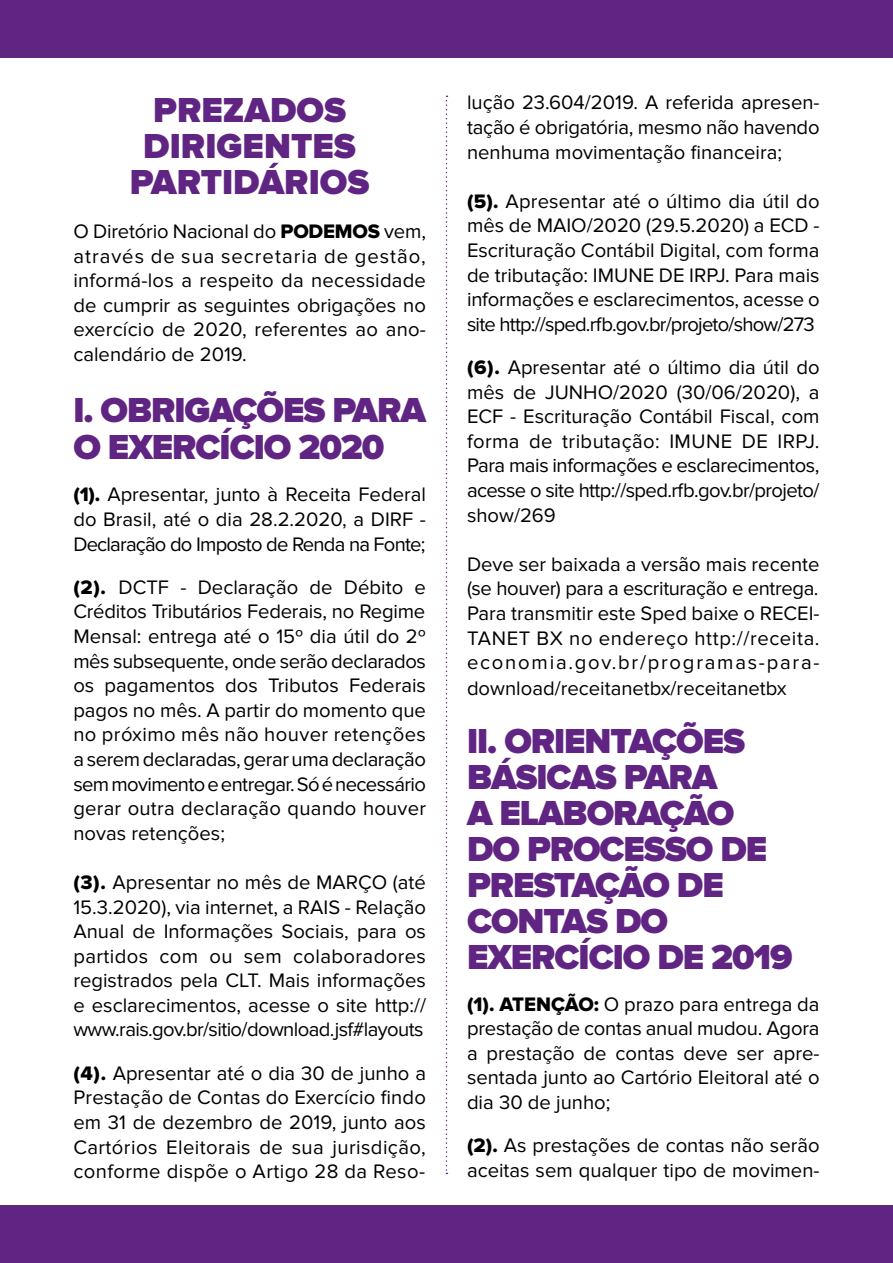
<style>
.page{position:relative;width:893px;height:1263px;background:#fff}
.page>*{position:absolute;margin:0;border:0;box-sizing:border-box;transform-origin:0 0}
.t1{font:900 36px/36px "Proxima Nova";letter-spacing:-.03em;color:#602483}
.t2{font:900 36px/36px "Proxima Nova";color:#602483;text-align:center}
.t3{font:20.25px/24.6px "Proxima Nova";color:#000;text-align:justify}
.s1{font-family:"Proxima Nova Extrabld"}
</style>
<div class="page">
<div style="left:0;top:0;width:893px;height:58px;background:#602483"></div>
<div style="left:0;top:1205px;width:893px;height:58px;background:#602483"></div>
<svg style="left:446px;top:96px;width:1px;height:1078px"></svg>
<h1 class="t2" style="left:130px;top:93px;width:241px">PREZADOS<br>DIRIGENTES<br>PARTIDÁRIOS</h1>
<p class="t3" style="left:73px;top:219px;width:354px">O Diretório Nacional do <span class="s1">PODEMOS</span> vem, através de sua secretaria de gestão, informá-los a respeito da necessidade de cumprir as seguintes obrigações no exercício de 2020, referentes ao ano&shy;calendário de 2019.</p>
<h1 class="t1" style="left:73px;top:392px;width:354px;line-height:37.5px">I. OBRIGAÇÕES PARA<br>O EXERCÍCIO 2020</h1>
<p class="t3" style="left:73px;top:483px;width:354px"><span class="s1">(1).</span> Apresentar, junto à Receita Federal do Brasil, até o dia 28.2.2020, a DIRF - Declaração do Imposto de Renda na Fonte;</p>
<p class="t3" style="left:73px;top:575px;width:354px"><span class="s1">(2).</span> DCTF - Declaração de Débito e Créditos Tributários Federais, no Regime Mensal: entrega até o 15º dia útil do 2º mês subsequente, onde serão declarados os pagamentos dos Tributos Federais pagos no mês. A partir do momento que no próximo mês não houver retenções a serem declaradas, gerar uma declaração sem movimento e entregar. Só é necessário gerar outra declaração quando houver novas retenções;</p>
<p class="t3" style="left:73px;top:870px;width:354px"><span class="s1">(3).</span> Apresentar no mês de MARÇO (até 15.3.2020), via internet, a RAIS - Relação Anual de Informações Sociais, para os partidos com ou sem colaboradores registrados pela CLT. Mais informações e esclarecimentos, acesse o site http:// www.rais.gov.br/sitio/download.jsf#layouts</p>
<p class="t3" style="left:73px;top:1061px;width:354px"><span class="s1">(4).</span> Apresentar até o dia 30 de junho a Prestação de Contas do Exercício findo em 31 de dezembro de 2019, junto aos Cartórios Eleitorais de sua jurisdição, conforme dispõe o Artigo 28 da Reso-</p>
<p class="t3" style="left:467px;top:91px;width:354px">lução 23.604/2019. A referida apresen&shy;tação é obrigatória, mesmo não havendo nenhuma movimentação financeira;</p>
<p class="t3" style="left:467px;top:189px;width:354px"><span class="s1">(5).</span> Apresentar até o último dia útil do mês de MAIO/2020 (29.5.2020) a ECD - Escrituração Contábil Digital, com forma de tributação: IMUNE DE IRPJ. Para mais informações e esclarecimentos, acesse o site http://sped.rfb.gov.br/projeto/show/273</p>
<p class="t3" style="left:467px;top:355px;width:354px"><span class="s1">(6).</span> Apresentar até o último dia útil do mês de JUNHO/2020 (30/06/2020), a ECF - Escrituração Contábil Fiscal, com forma de tributação: IMUNE DE IRPJ.<br>Para mais informações e esclarecimentos, acesse o site http://sped.rfb.gov.br/projeto/ show/269</p>
<p class="t3" style="left:467px;top:552px;width:354px">Deve ser baixada a versão mais recente (se houver) para a escrituração e entrega.<br>Para transmitir este Sped baixe o RECEI-TANET BX no endereço http://receita. economia.gov.br/programas-para&shy;download/receitanetbx/receitanetbx</p>
<h1 class="t1" style="left:467px;top:724px;width:327px">II. ORIENTAÇÕES<br>BÁSICAS PARA<br>A ELABORAÇÃO<br>DO PROCESSO DE<br>PRESTAÇÃO DE<br>CONTAS DO<br>EXERCÍCIO DE 2019</h1>
<p class="t3" style="left:467px;top:992px;width:354px"><span class="s1">(1). ATENÇÃO:</span> O prazo para entrega da prestação de contas anual mudou. Agora a prestação de contas deve ser apre&shy;sentada junto ao Cartório Eleitoral até o dia 30 de junho;</p>
<p class="t3" style="left:467px;top:1134px;width:354px"><span class="s1">(2).</span> As prestações de contas não serão aceitas sem qualquer tipo de movimen-</p>
</div>
